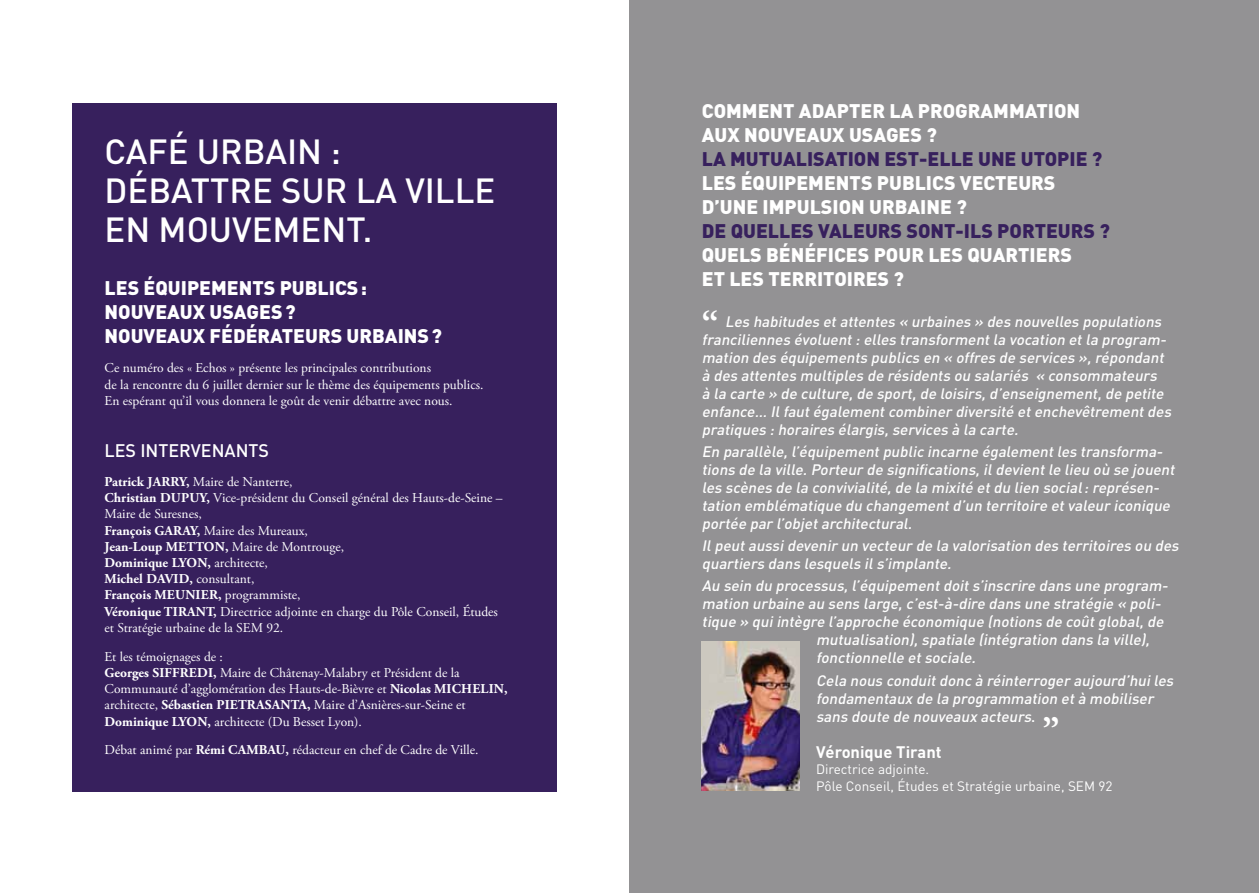
<style>
.page{position:relative;width:1259px;height:893px;background:#fff}
.page>*{position:absolute;margin:0;border:0;box-sizing:border-box;transform-origin:0 0}
.t1{font:700 36px "Adobe Garamond Pro";color:#fff}
.t2{font:700 34.95px "Adobe Garamond Pro";color:#fff}
.t3{font:500 34.5px/39px "DIN";color:#fff}
.t4{font:900 19.5px/24px "DIN";color:#fff}
.t5{font:900 19.5px "DIN";color:#37205d}
.t6{font:500 18px "DIN";color:#fff}
.t7{font:700 16.5px "DIN";color:#fff}
.t8{font:italic 500 15px/18px "DIN";letter-spacing:-.225em;color:#fff}
.t9{font:13.5px/16.2px "Adobe Garamond Pro";color:#fff}
.t10{font:13.5px/16.2px "DIN";color:#fff}
.s1{font-weight:700}
.s2{font-style:normal}
</style>
<div class="page">
<div style="left:629px;top:0;width:630px;height:893px;background:#939294"></div>
<div style="left:72px;top:103px;width:485px;height:689px;background:#37205d"></div>
<img style="left:702px;top:641px;width:97px;height:150px">
<h3 class="t3" style="left:105px;top:130px;width:392px">CAFÉ URBAIN :<br>DÉBATTRE SUR LA VI LLE<br>EN MOUVEMENT.</h3>
<h3 class="t4" style="left:105px;top:275px;width:339px">LES ÉQUIPEMENTS PUBLICS:<br>NOUVEAUX USAGES?<br>NOUVEAUX FÉDÉRATEURS URBAINS?</h3>
<p class="t9" style="left:105px;top:360px;width:380px">Ce numéro des « Echos » présente les principales contributions<br>de la rencontre du 6 juillet dernier sur le thème des équipements publics.<br>En espérant qu’il vous donnera le goût de venir débattre avec nous.</p>
<p class="t6" style="left:105px;top:439px;width:120px">LES INTERVENAN</p>
<p class="t6" style="left:249px;top:439px;width:21px">TS</p>
<p class="t9" style="left:105px;top:474px;width:399px"><span class="s1">Patrick Jarry,</span> Maire de Nanterre,<br><span class="s1">Christian Dupuy,</span> Vice-président du Conseil général des Hauts-de-Seine – Maire de Suresnes,<br><span class="s1">François Garay,</span> Maire des Mureaux,<br><span class="s1">Jean-Loup Metton,</span> Maire de Montrouge,<br><span class="s1">Dominique Lyon,</span> architecte,<br><span class="s1">Michel David ,</span> consultant,<br><span class="s1">François Meunier,</span> programmiste,<br><span class="s1">Véronique Tirant,</span> Directrice adjointe en charge du Pôle Conseil, Études et Stratégie urbaine de la SEM 92.</p>
<p class="t9" style="left:105px;top:649px;width:404px">Et les témoignages de :<br><span class="s1">Georges Siffred i,</span> Maire de Châtenay-Malabry et Président de la Communauté d’agglomération des Hauts-de-Bièvre et <span class="s1">Nicolas Michelin, </span>architecte, <span class="s1">Sébastien Pietrasanta,</span> Maire d’Asnières-sur-Seine et <span class="s1">Dominique Lyon,</span> architecte (Du Besset Lyon).</p>
<p class="t9" style="left:105px;top:743px;width:375px">Débat animé par <span class="s1">Rémi Cambau,</span> rédacteur en chef de Cadre de Ville.</p>
<h3 class="t4" style="left:702px;top:98px;width:27px">COMMENT</h3>
<h3 class="t4" style="left:799px;top:98px;width:14px">ADAPTER</h3>
<h3 class="t4" style="left:889px;top:98px;width:42px">LA PROGRAMMATION</h3>
<h3 class="t4" style="left:702px;top:122px;width:14px">AUX</h3>
<h3 class="t4" style="left:744px;top:122px;width:14px">NOUVEAUX</h3>
<h3 class="t4" style="left:849px;top:122px;width:13px">USAGES</h3>
<h3 class="t4" style="left:926px;top:122px;width:12px">?</h3>
<h3 class="t5" style="left:702px;top:146px;width:41px">LA MUTUALISATION</h3>
<h3 class="t5" style="left:884px;top:146px;width:56px">EST-ELLE</h3>
<h3 class="t5" style="left:978px;top:146px;width:14px">UNE</h3>
<h3 class="t5" style="left:1021px;top:146px;width:12px">UTOPIE</h3>
<h3 class="t5" style="left:1092px;top:146px;width:12px">?</h3>
<h3 class="t4" style="left:702px;top:170px;width:52px">LES ÉQUIPEMENTS</h3>
<h3 class="t4" style="left:877px;top:170px;width:12px">PUBLICS</h3>
<h3 class="t4" style="left:960px;top:170px;width:13px">VECTEURS</h3>
<h3 class="t4" style="left:702px;top:194px;width:32px">D’UNE</h3>
<h3 class="t4" style="left:762px;top:194px;width:13px">IMPULSION</h3>
<h3 class="t4" style="left:869px;top:194px;width:12px">URBAINE</h3>
<h3 class="t4" style="left:956px;top:194px;width:12px">?</h3>
<h3 class="t5" style="left:702px;top:218px;width:42px">DE QUELLES</h3>
<h3 class="t5" style="left:818px;top:218px;width:13px">VALEURS</h3>
<h3 class="t5" style="left:906px;top:218px;width:14px">SONT</h3>
<h3 class="t5" style="left:955px;top:218px;width:19px">-ILS</h3>
<h3 class="t5" style="left:997px;top:218px;width:12px">PORTEURS</h3>
<h3 class="t5" style="left:1099px;top:218px;width:12px">?</h3>
<h3 class="t4" style="left:702px;top:242px;width:25px">QUELS</h3>
<h3 class="t4" style="left:766px;top:242px;width:13px">BÉNÉFICES</h3>
<h3 class="t4" style="left:873px;top:242px;width:14px">POUR</h3>
<h3 class="t4" style="left:928px;top:242px;width:12px">LES</h3>
<h3 class="t4" style="left:967px;top:242px;width:13px">QUARTIERS</h3>
<h3 class="t4" style="left:702px;top:266px;width:40px">ET LES</h3>
<h3 class="t4" style="left:768px;top:266px;width:12px">TERRITOIRES</h3>
<h3 class="t4" style="left:893px;top:266px;width:6px">?</h3>
<h2 class="t2" style="left:702px;top:304px;width:18px">“</h2>
<p class="t8" style="left:702px;top:312px;width:474px;text-indent:23px">Les habitudes etattentes « urbaines » des nouvelles populations franciliennes évoluent :elles transformentla vocation etla program&shy;mation des équipements publics en « offres de services »,répondant à des attentes multiples de résidents ou salariés « consommateurs à la carte » de culture,de sport,de loisirs,d’enseignement,de petite enfance… Ilfautégalementcombiner diversité etenchevêtrementdes pratiques :horaires élargis,services à la carte.</p>
<p class="t8" style="left:702px;top:442px;width:477px">En parallèle,l’équipementpublic incarne égalementles transforma&shy;tions de la ville.Porteur de significations,ildevientle lieu où se jouent les scènes de la convivialité,de la mixité etdu lien social:représen&shy;tation emblématique du changementd’un territoire etvaleur iconique portée par l’objetarchitectural.</p>
<p class="t8" style="left:702px;top:536px;width:481px">I lpeutaussidevenir un vecteur de la valorisation des territoires ou des quartiers dans lesquels ils’implante.</p>
<p class="t8" style="left:702px;top:576px;width:471px">Au sein du processus,l’équipementdoits’inscrire dans une program-</p>
<p class="t8" style="left:702px;top:594px;width:464px">mation urbaine au sens large,c’est-à-dire dans une stratégie « poli-</p>
<p class="t8" style="left:702px;top:612px;width:466px">tique » quiintègre l’approche économique (notions de coûtglobal,de</p>
<p class="t8" style="left:816px;top:630px;width:338px">mutualisation),spatiale (intégration dans la ville),</p>
<p class="t8" style="left:816px;top:648px;width:164px">fonctionnelle etsociale.</p>
<p class="t8" style="left:816px;top:671px;width:362px">Cela nous conduitdonc à réinterroger aujourd’huiles fondamentaux de la programmation età mobiliser sans doute de nouveaux acteurs<span class="s2">.</span></p>
<h1 class="t1" style="left:1042px;top:691px;width:18px">„</h1>
<p class="t7" style="left:816px;top:741px;width:127px">Véronique Tirant</p>
<p class="t10" style="left:816px;top:761px;width:298px">Directrice adjointe.<br>Pôle Conseil, Études et Stratégie urbaine, SEM 92</p>
</div>
